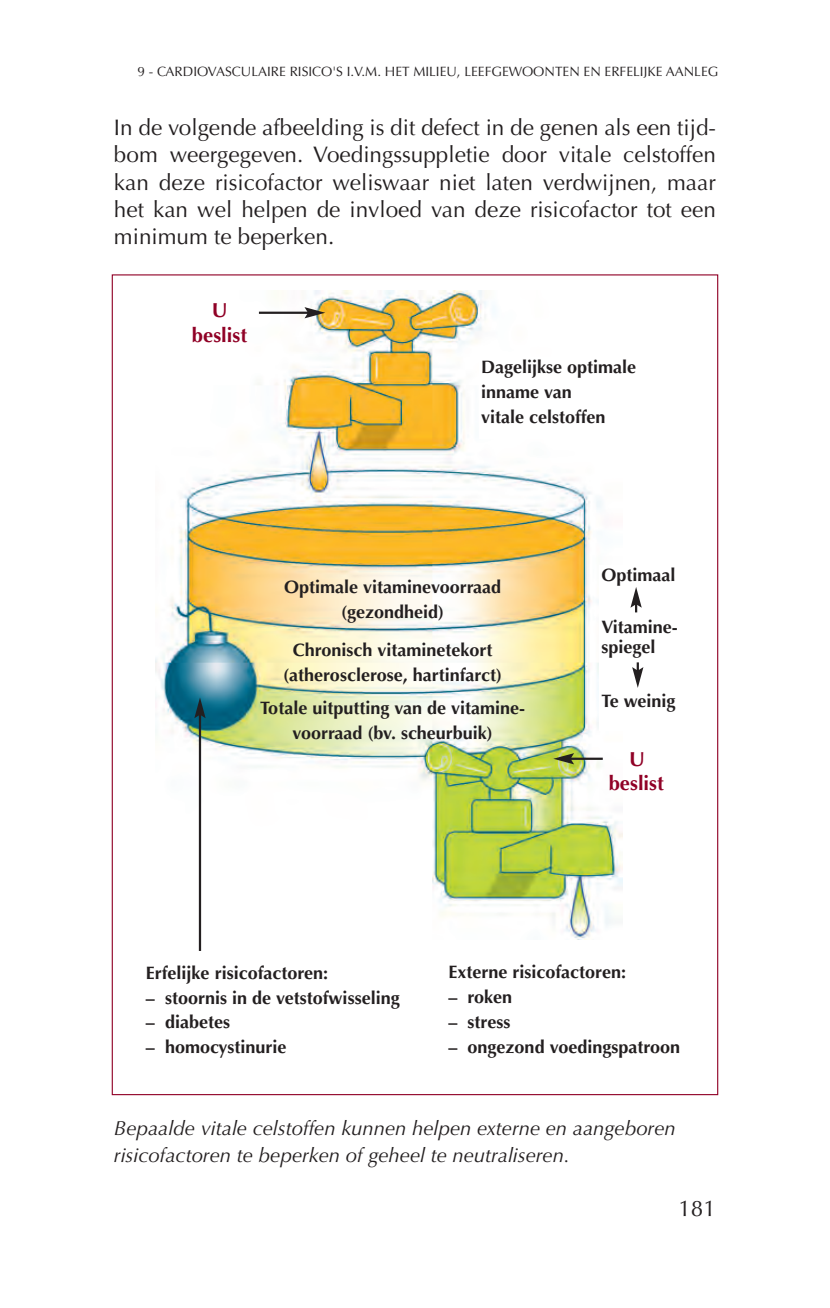
<style>
.page{position:relative;width:830px;height:1308px;background:#fff}
.page>*{position:absolute;margin:0;border:0;box-sizing:border-box;transform-origin:0 0}
.t1{font:22.5px/27px "Optima LT";color:#231f20;text-align:justify}
.t2{font:italic 20.25px/27px "Optima LT";color:#231f20}
.t3{font:700 20.25px/24.8px "Optima LT";color:#900126;text-align:center}
.t4{font:700 18px/24.8px "Optima LT";color:#231f20;text-align:center}
.t5{font:13.5px "Optima LT";color:#231f20}
</style>
<div class="page">
<img style="left:155px;top:291px;width:466px;height:648px">
<hr style="left:259px;top:312px;width:49px;height:2px;background:#231f20">
<svg style="left:304px;top:307px;width:21px;height:11px"></svg>
<hr style="left:570px;top:757px;width:32px;height:3px;background:#231f20">
<svg style="left:553px;top:753px;width:21px;height:11px"></svg>
<div style="left:478px;top:357px;width:192px;height:81px;background:#fff"></div>
<hr style="left:199px;top:714px;width:2px;height:237px;background:#231f20">
<svg style="left:194px;top:697px;width:11px;height:21px"></svg>
<div style="left:599px;top:565px;width:105px;height:165px;background:#fff"></div>
<svg style="left:630px;top:587px;width:11px;height:25px"></svg>
<svg style="left:632px;top:662px;width:11px;height:26px"></svg>
<p class="t5" style="left:137px;top:66px;width:582px">9 - CARDIOVASCULAIRE RISICO'S I.V.M. HET MILIEU, LEEFGEWOONTEN EN ERFELIJKE AANLEG</p>
<p class="t1" style="left:114px;top:116px;width:603px">In de volgende afbeelding is dit defect in de genen als een tijd&shy;bom weergegeven. Voedingssuppletie door vitale celstoffen kan deze risicofactor weliswaar niet laten verdwijnen, maar het kan wel helpen de invloed van deze risicofactor tot een minimum te beperken.</p>
<p class="t3" style="left:192px;top:300px;width:57px">U beslist</p>
<p class="t4" style="left:481px;top:356px;width:157px;text-align:left">Dagelijkse optimale inname van<br>vitale celstoffen</p>
<p class="t4" style="left:284px;top:576px;width:218px">Optimale vitaminevoorraad (gezondheid)</p>
<p class="t4" style="left:283px;top:639px;width:220px">Chronisch vitaminetekort (atherosclerose, hartinfarct)</p>
<p class="t4" style="left:260px;top:697px;width:266px">Totale uitputting van de vitamine - voorraad (bv. scheurbuik)</p>
<p class="t4" style="left:601px;top:564px;width:75px">Optimaal</p>
<p class="t4" style="left:601px;top:618px;width:78px;line-height:20.2px;text-align:left">Vitamine&shy;spiegel</p>
<p class="t4" style="left:601px;top:690px;width:76px">Te weinig</p>
<p class="t3" style="left:608px;top:748px;width:57px">U beslist</p>
<p class="t4" style="left:146px;top:962px;width:184px">Erfelijke risicofactoren:</p>
<p class="t4" style="left:146px;top:987px;width:255px">– stoornis in de vetstofwisseling</p>
<p class="t4" style="left:146px;top:1011px;width:86px">– diabetes</p>
<p class="t4" style="left:146px;top:1036px;width:142px">– homocystinurie</p>
<p class="t4" style="left:448px;top:961px;width:179px">Externe risicofactoren:</p>
<p class="t4" style="left:448px;top:986px;width:65px">– roken</p>
<p class="t4" style="left:448px;top:1011px;width:63px">– stress</p>
<p class="t4" style="left:448px;top:1035px;width:233px">– ongezond voedings patroon</p>
<p class="t2" style="left:114px;top:1116px;width:563px">Bepaalde vitale celstoffen kunnen helpen externe en aangeboren risicofactoren te beperken of geheel te neutraliseren.</p>
<p class="t1" style="left:678px;top:1196px;width:39px">181</p>
</div>
